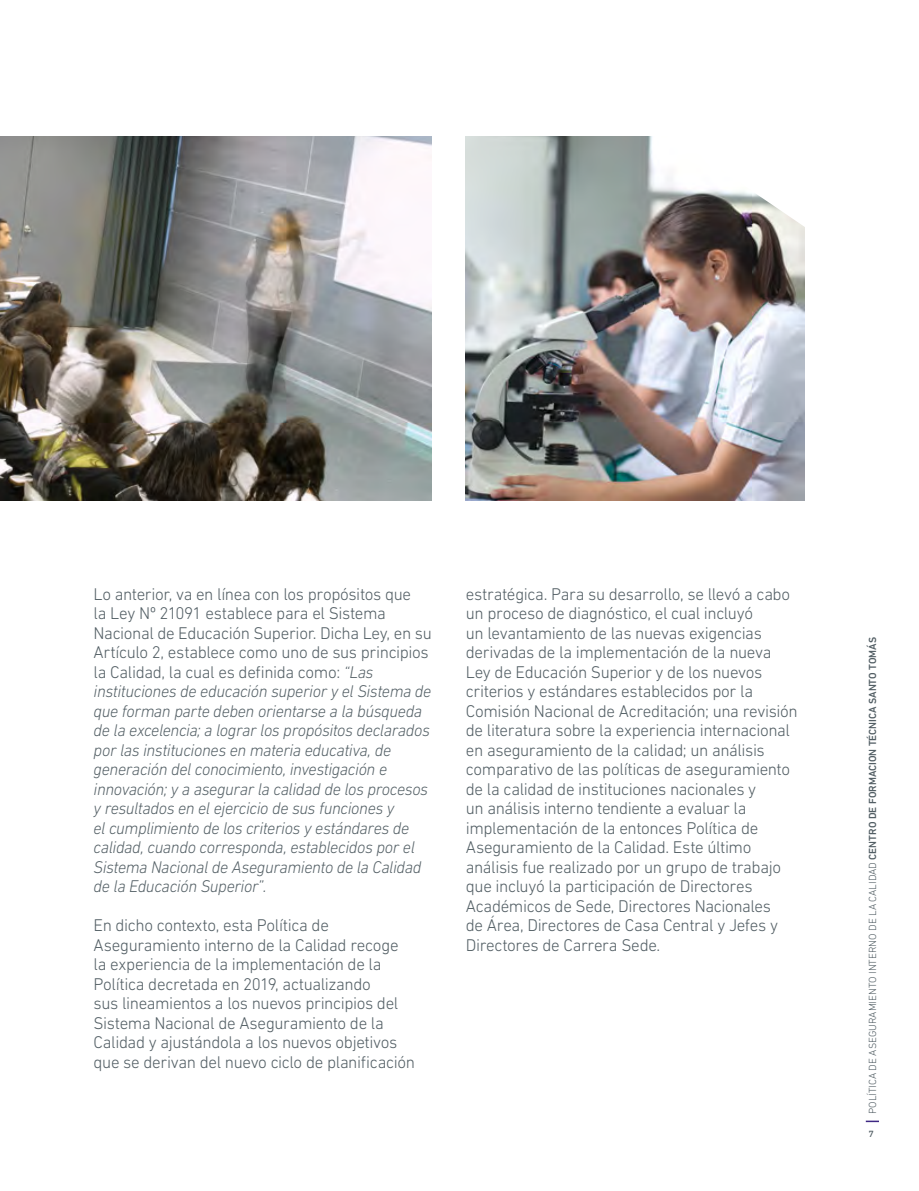
<style>
.page{position:relative;width:919px;height:1191px;background:#fff}
.page>*{position:absolute;margin:0;border:0;box-sizing:border-box;transform-origin:0 0}
.t1{font:300 17.25px/19.5px "DIN Next LT Pro";letter-spacing:-.02em;color:#525e64}
.t2{font:italic 300 17.25px/19.5px "DIN Next LT Pro";letter-spacing:-.025em;color:#525e64}
.t3{font:12px "DIN Next LT Pro";color:#525e64}
.t4{font:300 10.5px "DIN Next LT Pro";color:#525e64}
.s1{font-style:normal}
.s2{font-weight:500}
</style>
<div class="page">
<img style="left:0;top:136px;width:432px;height:364px">
<img style="left:466px;top:136px;width:338px;height:364px">
<svg style="left:665px;top:136px;width:140px;height:93px"></svg>
<svg style="left:865px;top:1120px;width:13px;height:2px"></svg>
<p class="t2" style="left:94px;top:584px;width:340px"><span class="s1">Lo anterior, va en línea con los propósitos que<br>la Ley Nº 21091 establece para el Sistema Nacional de Educación Superior. Dicha Ley, en su Artículo 2, establece como uno de sus principios la Calidad, la cual es definida como:</span> “Las instituciones de educación superior y el Sistema de que forman parte deben orientarse a la búsqueda de la excelencia; a lograr los propósitos declarados por las instituciones en materia educativa, de generación del conocimiento, investigación e innovación; y a asegurar la calidad de los procesos y resultados en el ejercicio de sus funciones y<br>el cumplimiento de los criterios y estándares de calidad, cuando corresponda, establecidos por el Sistema Nacional de Aseguramiento de la Calidad de la Educación Superior”.</p>
<p class="t1" style="left:94px;top:915px;width:323px">En dicho contexto, esta Política de Aseguramiento interno de la Calidad recoge la experiencia de la implementación de la Política decretada en 2019, actualizando<br>sus lineamientos a los nuevos principios del Sistema Nacional de Aseguramiento de la Calidad y ajustándola a los nuevos objetivos que se derivan del nuevo ciclo de planificación</p>
<p class="t1" style="left:466px;top:584px;width:333px">estratégica. Para su desarrollo, se llevó a cabo un proceso de diagnóstico, el cual incluyó<br>un levantamiento de las nuevas exigencias derivadas de la implementación de la nueva Ley de Educación Superior y de los nuevos criterios y estándares establecidos por la Comisión Nacional de Acreditación; una revisión de literatura sobre la experiencia internacional en aseguramiento de la calidad; un análisis comparativo de las políticas de aseguramiento de la calidad de instituciones nacionales y<br>un análisis interno tendiente a evaluar la implementación de la entonces Política de Aseguramiento de la Calidad. Este último análisis fue realizado por un grupo de trabajo que incluyó la participación de Directores Académicos de Sede, Directores Nacionales<br>de Área, Directores de Casa Central y Jefes y Directores de Carrera Sede.</p>
<p class="t4" style="left:866px;top:1114px;width:478px;rotate:-90deg">POLÍTICA DE ASEGURAMIENTO INTERNO DE LA CALIDAD <span class="s2">CENTRO DE FORMACION TÉCNICA SANTO TOMÁS</span></p>
<p class="t3" style="left:868px;top:1126px;width:7px">7</p>
</div>
